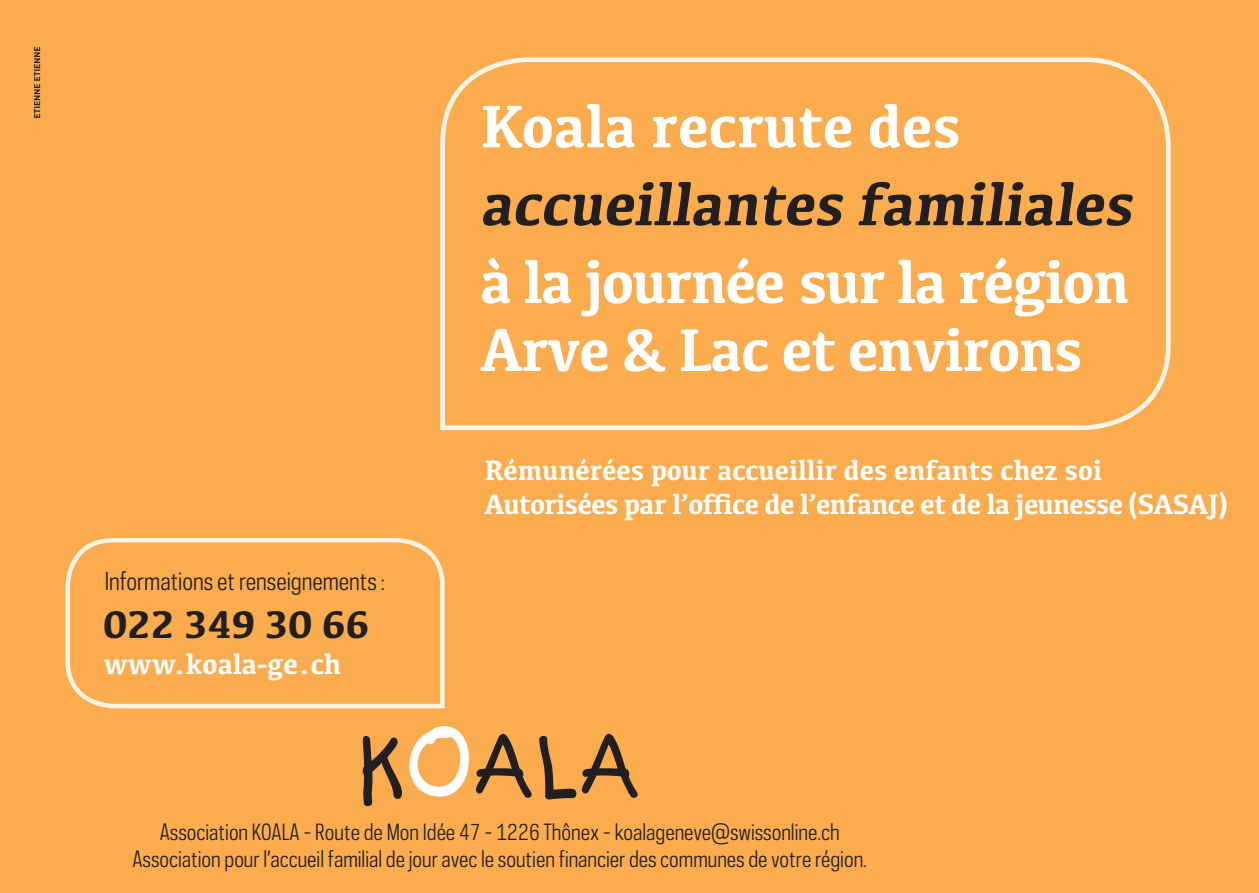
<style>
.page{position:relative;width:1259px;height:893px;background:#faac4f}
.page>*{position:absolute;margin:0;border:0;box-sizing:border-box;transform-origin:0 0}
.t1{font:87.6px "Kids Plain";color:#231f20;scale:.91 1}
.t2{font:700 62.1px/67.8px "Kefa";letter-spacing:-.02em;color:#fff;scale:.95 1}
.t3{font:700 62.1px "Kefa";color:#231f20;scale:.95 1}
.t4{font:700 62.1px "Kefa";color:#fff;scale:.95 1}
.t5{font:700 39.9px "Kefa";color:#231f20;scale:.95 1}
.t6{font:700 29.4px "Kefa";color:#fff;scale:.95 1}
.t7{font:700 29.1px/34.5px "Kefa";letter-spacing:-.02em;color:#fff;scale:.95 1}
.t8{font:condensed 23.4px "Galaxie Polaris";color:#231f20}
.t9{font:condensed 21px "Galaxie Polaris";color:#231f20}
.s1{color:#fff}
</style>
<div class="page">
<svg style="left:65px;top:538px;width:380px;height:170px"></svg>
<svg style="left:34px;top:47px;width:6px;height:71px"></svg>
<svg style="left:440px;top:57px;width:730px;height:373px"></svg>
<h2 class="t4" style="left:480px;top:85px;width:507px">Koala recrute des</h2>
<h2 class="t3" style="left:480px;top:163px;width:699px">accueillantes familiales</h2>
<h2 class="t2" style="left:480px;top:245px;width:685px">à la journée sur la région<br>Arve &amp; Lac et environs</h2>
<p class="t8" style="left:105px;top:565px;width:282px">Informations et renseignements :</p>
<h3 class="t5" style="left:104px;top:598px;width:281px">022 349 30 66</h3>
<h3 class="t6" style="left:104px;top:644px;width:251px">www.koala-ge.ch</h3>
<h3 class="t7" style="left:484px;top:451px;width:783px">Rémunérées pour accueillir des enfants chez soi<br>Autorisées par l’office de l’enfance et de la jeunesse (SASAJ)</h3>
<h1 class="t1" style="left:358px;top:713px;width:314px">K<span class="s1">O</span>ALA</h1>
<p class="t9" style="left:160px;top:818px;width:681px">Association KOALA - Route de Mon Idée 47 - 1226 Thônex - koalageneve@swissonline.ch</p>
<p class="t9" style="left:132px;top:845px;width:736px">Association pour l’accueil familial de jour avec le soutien financier des communes de votre région.</p>
</div>
